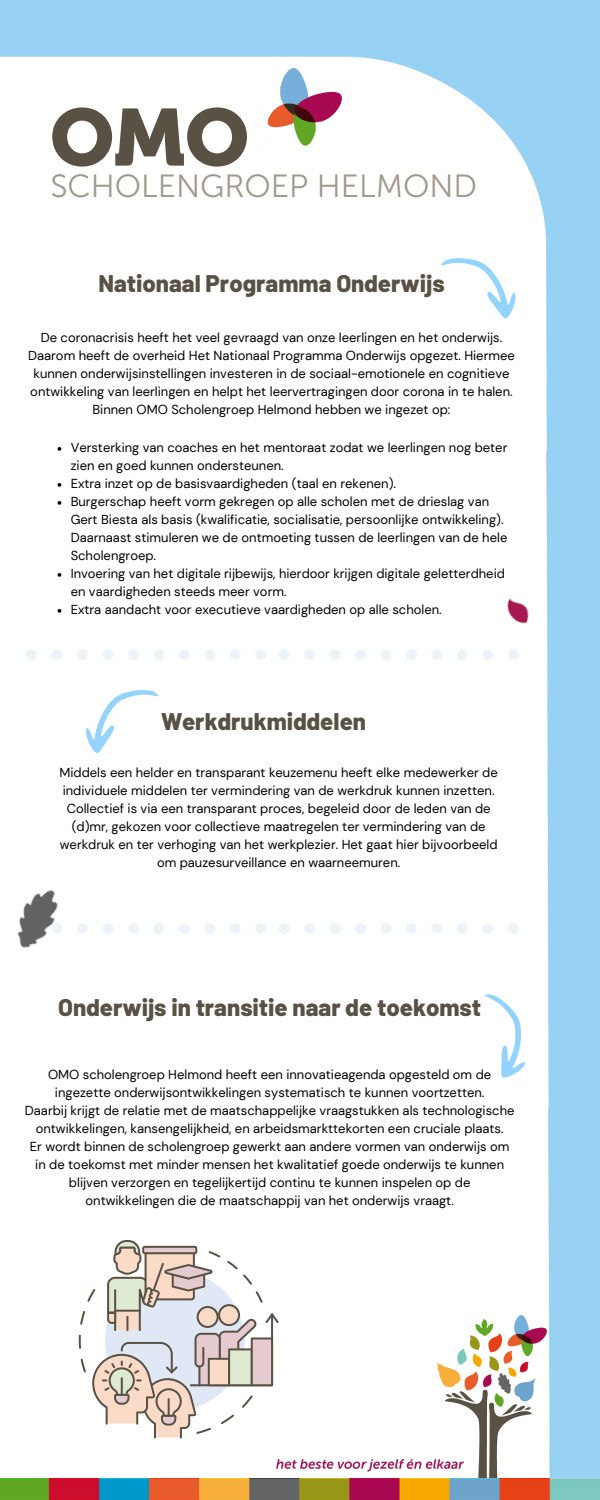
<style>
.page{position:relative;width:600px;height:1500px;background:#fff}
.page>*{position:absolute;margin:0;border:0;box-sizing:border-box;transform-origin:0 0}
.t1{font:80px "Museo 900";color:#585144}
.t2{font:32px "Museo Sans 300";color:#a0998c}
.t3{font:800 24px "Barlow";color:#585144}
.t4{font:13px/18px "DM Sans";color:#000;text-align:center}
</style>
<div class="page">
<img style="left:0;top:0;width:600px;height:1478px">
<img style="left:0;top:1478px;width:600px;height:22px">
<img style="left:423px;top:1316px;width:132px;height:162px">
<img style="left:266px;top:1455px;width:205px;height:23px">
<div style="left:255px;top:649px;width:11px;height:11px;background:#ecf3f9;border-radius:50%"></div>
<div style="left:230px;top:649px;width:11px;height:11px;background:#ecf3f9;border-radius:50%"></div>
<div style="left:204px;top:649px;width:11px;height:11px;background:#ecf3f9;border-radius:50%"></div>
<div style="left:179px;top:649px;width:11px;height:11px;background:#ecf3f9;border-radius:50%"></div>
<div style="left:153px;top:649px;width:11px;height:11px;background:#ecf3f9;border-radius:50%"></div>
<div style="left:128px;top:649px;width:11px;height:11px;background:#ecf3f9;border-radius:50%"></div>
<div style="left:103px;top:649px;width:10px;height:11px;background:#ecf3f9;border-radius:50%"></div>
<div style="left:77px;top:649px;width:11px;height:11px;background:#ecf3f9;border-radius:50%"></div>
<div style="left:52px;top:649px;width:10px;height:11px;background:#ecf3f9;border-radius:50%"></div>
<div style="left:26px;top:649px;width:11px;height:11px;background:#ecf3f9;border-radius:50%"></div>
<div style="left:457px;top:649px;width:11px;height:11px;background:#ecf3f9;border-radius:50%"></div>
<div style="left:431px;top:649px;width:11px;height:11px;background:#ecf3f9;border-radius:50%"></div>
<div style="left:406px;top:649px;width:11px;height:11px;background:#ecf3f9;border-radius:50%"></div>
<div style="left:381px;top:649px;width:10px;height:11px;background:#ecf3f9;border-radius:50%"></div>
<div style="left:355px;top:649px;width:11px;height:11px;background:#ecf3f9;border-radius:50%"></div>
<div style="left:330px;top:649px;width:10px;height:11px;background:#ecf3f9;border-radius:50%"></div>
<div style="left:304px;top:649px;width:11px;height:11px;background:#ecf3f9;border-radius:50%"></div>
<div style="left:279px;top:649px;width:11px;height:11px;background:#ecf3f9;border-radius:50%"></div>
<div style="left:255px;top:923px;width:11px;height:11px;background:#ecf3f9;border-radius:50%"></div>
<div style="left:230px;top:923px;width:11px;height:11px;background:#ecf3f9;border-radius:50%"></div>
<div style="left:204px;top:923px;width:11px;height:11px;background:#ecf3f9;border-radius:50%"></div>
<div style="left:179px;top:923px;width:11px;height:11px;background:#ecf3f9;border-radius:50%"></div>
<div style="left:153px;top:923px;width:11px;height:11px;background:#ecf3f9;border-radius:50%"></div>
<div style="left:128px;top:923px;width:11px;height:11px;background:#ecf3f9;border-radius:50%"></div>
<div style="left:103px;top:923px;width:10px;height:11px;background:#ecf3f9;border-radius:50%"></div>
<div style="left:508px;top:923px;width:11px;height:11px;background:#ecf3f9;border-radius:50%"></div>
<div style="left:482px;top:923px;width:11px;height:11px;background:#ecf3f9;border-radius:50%"></div>
<div style="left:457px;top:923px;width:11px;height:11px;background:#ecf3f9;border-radius:50%"></div>
<div style="left:431px;top:923px;width:11px;height:11px;background:#ecf3f9;border-radius:50%"></div>
<div style="left:406px;top:923px;width:11px;height:11px;background:#ecf3f9;border-radius:50%"></div>
<div style="left:381px;top:923px;width:10px;height:11px;background:#ecf3f9;border-radius:50%"></div>
<div style="left:355px;top:923px;width:11px;height:11px;background:#ecf3f9;border-radius:50%"></div>
<div style="left:330px;top:923px;width:10px;height:11px;background:#ecf3f9;border-radius:50%"></div>
<div style="left:304px;top:923px;width:11px;height:11px;background:#ecf3f9;border-radius:50%"></div>
<div style="left:279px;top:923px;width:11px;height:11px;background:#ecf3f9;border-radius:50%"></div>
<svg style="left:439px;top:242px;width:83px;height:92px"></svg>
<svg style="left:81px;top:676px;width:79px;height:90px"></svg>
<svg style="left:460px;top:992px;width:83px;height:92px"></svg>
<svg style="left:79px;top:1240px;width:200px;height:198px"></svg>
<svg style="left:58px;top:447px;width:3px;height:4px"></svg>
<svg style="left:58px;top:483px;width:3px;height:4px"></svg>
<svg style="left:58px;top:501px;width:3px;height:4px"></svg>
<svg style="left:58px;top:573px;width:3px;height:4px"></svg>
<svg style="left:58px;top:609px;width:3px;height:4px"></svg>
<img style="left:0;top:851px;width:98px;height:131px">
<img style="left:471px;top:549px;width:112px;height:111px">
<p class="t1" style="left:50px;top:90px;width:200px">OMO</p>
<p class="t2" style="left:50px;top:167px;width:428px">SCHOLENGROEP HELMOND</p>
<p class="t3" style="left:98px;top:268px;width:348px">Nationaal Programma Onderwijs</p>
<p class="t4" style="left:28px;top:328px;width:488px">De coronacrisis heeft het veel gevraagd van onze leerlingen en het onderwijs.<br>Daarom heeft de overheid Het Nationaal Programma Onderwijs opgezet. Hiermee kunnen onderwijsinstellingen investeren in de sociaal-emotionele en cognitieve ontwikkeling van leerlingen en helpt het leervertragingen door corona in te halen.<br>Binnen OMO Scholengroep Helmond hebben we ingezet op:</p>
<h3 class="t4" style="left:71px;top:439px;width:438px;text-align:left">Versterking van coaches en het mentoraat zodat we leerlingen nog beter zien en goed kunnen ondersteunen.</h3>
<p class="t4" style="left:71px;top:475px;width:327px">Extra inzet op de basisvaardigheden (taal en rekenen).</p>
<p class="t4" style="left:71px;top:493px;width:438px;text-align:left">Burgerschap heeft vorm gekregen op alle scholen met de drieslag van Gert Biesta als basis (kwalificatie, socialisatie, persoonlijke ontwikkeling).<br>Daarnaast stimuleren we de ontmoeting tussen de leerlingen van de hele Scholengroep.</p>
<p class="t4" style="left:71px;top:565px;width:436px;text-align:left">Invoering van het digitale rijbewijs, hierdoor krijgen digitale geletterdheid en vaardigheden steeds meer vorm.</p>
<p class="t4" style="left:71px;top:601px;width:373px">Extra aandacht voor executieve vaardigheden op alle scholen.</p>
<p class="t3" style="left:161px;top:706px;width:206px">Werkdrukmiddelen</p>
<p class="t4" style="left:59px;top:764px;width:440px;text-align:left">Middels een helder en transparant keuzemenu heeft elke medewerker de individuele middelen ter vermindering van de werkdruk kunnen inzetten.</p>
<p class="t4" style="left:60px;top:800px;width:439px">Collectief is via een transparant proces, begeleid door de leden van de (d)mr, gekozen voor collectieve maatregelen ter vermindering van de werkdruk en ter verhoging van het werkplezier. Het gaat hier bijvoorbeeld om pauzesurveillance en waarneemuren.</p>
<p class="t3" style="left:58px;top:992px;width:424px">Onderwijs in transitie naar de toekomst</p>
<p class="t4" style="left:48px;top:1066px;width:445px">OMO scholengroep Helmond heeft een innovatieagenda opgesteld om de ingezette onderwijsontwikkelingen systematisch te kunnen voortzetten.</p>
<p class="t4" style="left:25px;top:1102px;width:491px">Daarbij krijgt de relatie met de maatschappelijke vraagstukken als technologische ontwikkelingen, kansengelijkheid, en arbeidsmarkttekorten een cruciale plaats.</p>
<p class="t4" style="left:30px;top:1138px;width:481px">Er wordt binnen de scholengroep gewerkt aan andere vormen van onderwijs om in de toekomst met minder mensen het kwalitatief goede onderwijs te kunnen blijven verzorgen en tegelijkertijd continu te kunnen inspelen op de ontwikkelingen die de maatschappij van het onderwijs vraagt.</p>
</div>
